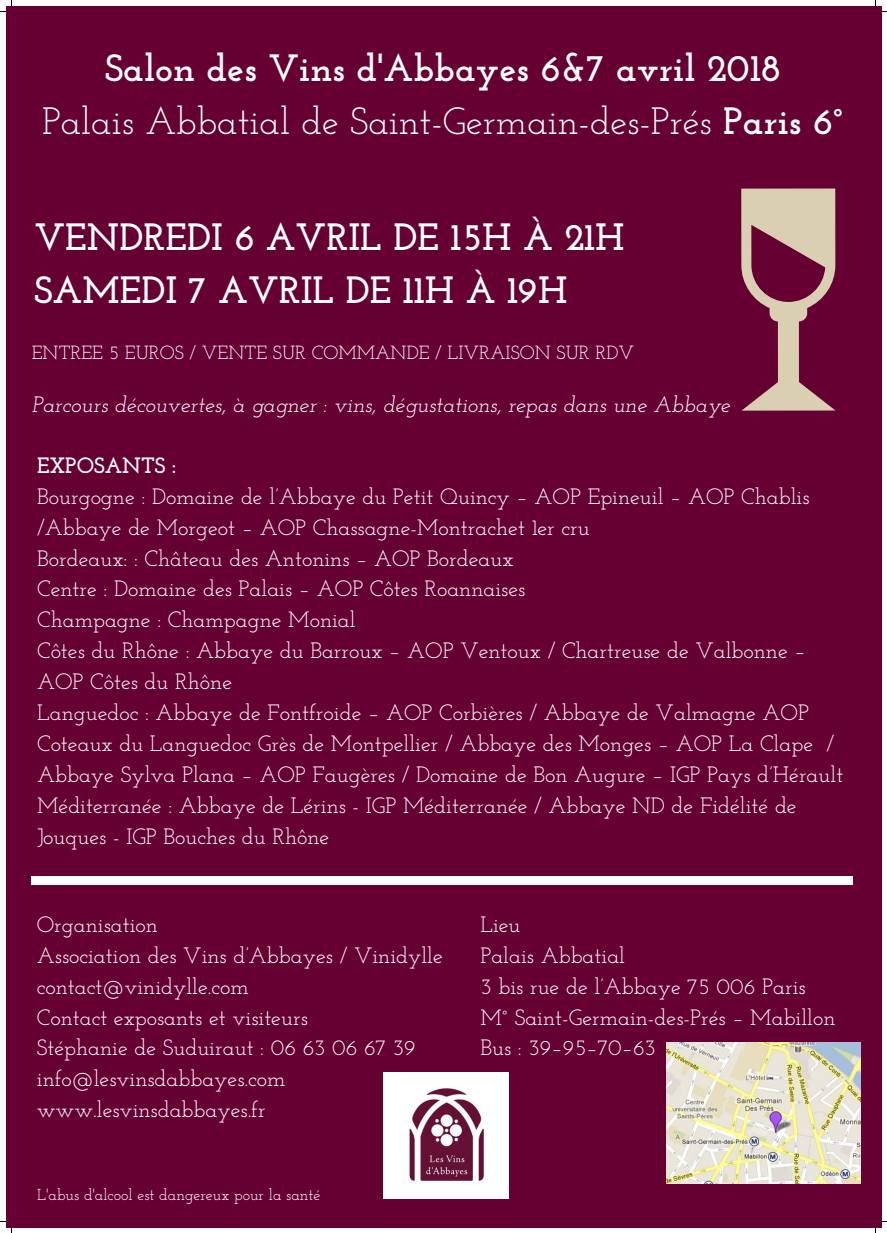
<style>
.page{position:relative;width:887px;height:1233px;background:#fff}
.page>*{position:absolute;margin:0;border:0;box-sizing:border-box;transform-origin:0 0}
.t1{font:700 38.04px/53.1px "Josefin Slab";color:#fff;text-align:center}
.t2{font:22.2px/30.9px "Josefin Slab";color:#fff}
.t3{font:italic 22.2px "Josefin Slab";color:#fff}
.t4{font:700 22.2px "Josefin Slab";color:#fff}
.t5{font:19px "Josefin Slab";color:#fff}
.t6{font:15.84px "Josefin Slab";color:#fff}
.s1{font-weight:400}
</style>
<div class="page">
<div style="left:0;top:0;width:887px;height:1232px;background:linear-gradient(to right,#fff,#fff)"></div>
<div style="left:6px;top:6px;width:875px;height:1221px;background:#603"></div>
<svg style="left:741px;top:188px;width:94px;height:222px"></svg>
<div style="left:32px;top:876px;width:820px;height:8px;background:#fff"></div>
<img style="left:667px;top:1042px;width:193px;height:141px">
<img style="left:383px;top:1072px;width:126px;height:126px">
<svg style="left:0;top:0;width:12px;height:12px"></svg>
<svg style="left:875px;top:0;width:12px;height:12px"></svg>
<svg style="left:875px;top:1221px;width:12px;height:11px"></svg>
<svg style="left:0;top:1221px;width:12px;height:11px"></svg>
<h1 class="t1" style="left:42px;top:45px;width:803px">Salon des Vins d'Abbayes 6&amp;7 avril 2018<br><span class="s1">Palais Abbatial de Saint-Germain-des-Prés</span> Paris 6°</h1>
<h1 class="t1" style="left:34px;top:214px;width:591px;text-align:left">VENDREDI 6 AVRIL DE 15H À 21H<br>SAMEDI 7 AVRIL DE 11H À 19H</h1>
<p class="t5" style="left:32px;top:345px;width:604px">ENTREE 5 EUROS / VENTE SUR COMMANDE / LIVRAISON SUR RDV</p>
<p class="t3" style="left:32px;top:395px;width:700px">Parcours découvertes, à gagner : vins, dégustations, repas dans une Abbaye</p>
<p class="t4" style="left:37px;top:456px;width:140px">EXPOSANTS :</p>
<p class="t2" style="left:37px;top:482px;width:807px">Bourgogne : Domaine de l’Abbaye du Petit Quincy – AOP Epineuil – AOP Chablis /Abbaye de Morgeot – AOP Chassagne-Montrachet 1er cru<br>Bordeaux: : Château des Antonins – AOP Bordeaux<br>Centre : Domaine des Palais – AOP Côtes Roannaises<br>Champagne : Champagne Monial<br>Côtes du Rhône : Abbaye du Barroux – AOP Ventoux / Chartreuse de Valbonne – AOP Côtes du Rhône<br>Languedoc : Abbaye de Fontfroide – AOP Corbières / Abbaye de Valmagne AOP Coteaux du Languedoc Grès de Montpellier / Abbaye des Monges – AOP La Clape / Abbaye Sylva Plana – AOP Faugères / Domaine de Bon Augure – IGP Pays d’Hérault Méditerranée : Abbaye de Lérins - IGP Méditerranée / Abbaye ND de Fidélité de Jouques - IGP Bouches du Rhône</p>
<p class="t2" style="left:37px;top:910px;width:407px">Organisation<br>Association des Vins d’Abbayes / Vinidylle contact@vinidylle.com<br>Contact exposants et visiteurs<br>Stéphanie de Suduiraut : 06 63 06 67 39 info@lesvinsdabbayes.com www.lesvinsdabbayes.fr</p>
<p class="t2" style="left:480px;top:910px;width:356px">Lieu<br>Palais Abbatial<br>3 bis rue de l’Abbaye 75 006 Paris<br>M° Saint-Germain-des-Prés – Mabillon<br>Bus : 39–95–70–63</p>
<p class="t6" style="left:37px;top:1187px;width:285px">L'abus d'alcool est dangereux pour la santé</p>
</div>
